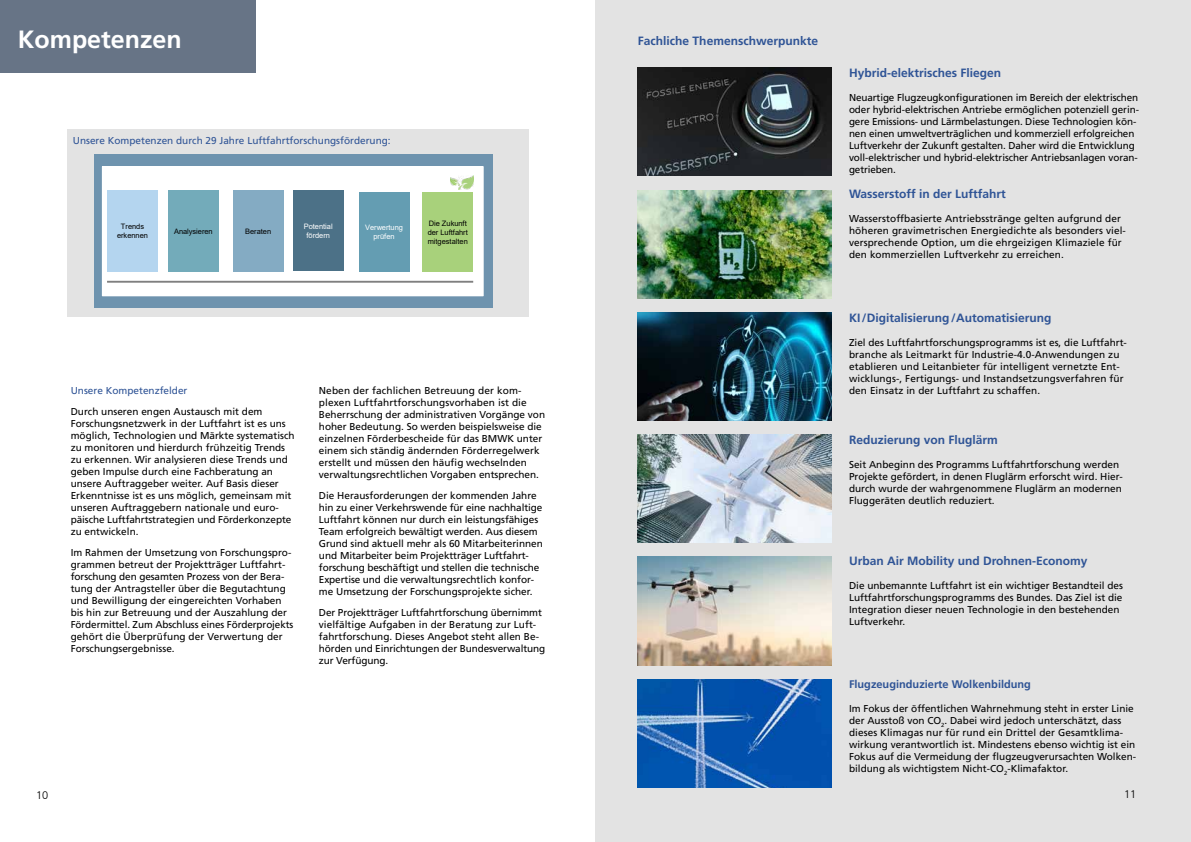
<style>
.page{position:relative;width:1191px;height:842px;background:#fff}
.page>*{position:absolute;margin:0;border:0;box-sizing:border-box;transform-origin:0 0}
.t1{font:700 25px "Frutiger";color:#fff}
.t2{font:700 12px "Frutiger";color:#2f5496}
.t3{font:700 11px "Frutiger";color:#2f5496}
.t4{font:300 11px "Frutiger";color:#000}
.t5{font:10px/12px "Frutiger";color:#000}
.t6{font:10px "Frutiger";color:#2f5496}
.t7{font:7.5px/9px "Arial";letter-spacing:-.005em;color:#000;text-align:center}
.t8{font:7.5px/9px "Arial";letter-spacing:-.005em;color:#fff;text-align:center}
</style>
<div class="page">
<div style="left:0;top:0;width:255px;height:73px;background:#677486"></div>
<div style="left:67px;top:130px;width:461px;height:187px;background:#e3e3e3"></div>
<div style="left:94px;top:154px;width:398px;height:153px;background:#6e93ae"></div>
<div style="left:102px;top:167px;width:381px;height:129px;background:#fff"></div>
<div style="left:102px;top:166px;width:381px;height:130px;border:1px solid #fff"></div>
<div style="left:107px;top:190px;width:51px;height:82px;background:#b4d5ef"></div>
<div style="left:168px;top:190px;width:51px;height:82px;background:#73abba"></div>
<div style="left:233px;top:190px;width:51px;height:82px;background:#84abc3"></div>
<div style="left:422px;top:192px;width:51px;height:80px;background:#a8d17b"></div>
<div style="left:293px;top:190px;width:51px;height:81px;background:#4c7187"></div>
<div style="left:358px;top:192px;width:51px;height:80px;background:#649db2"></div>
<hr style="left:107px;top:281px;width:366px;height:2px;background:#7f7f7f">
<img style="left:458px;top:176px;width:15px;height:13px">
<svg style="left:451px;top:178px;width:8px;height:7px"></svg>
<div style="left:595px;top:0;width:596px;height:842px;background:#e3e3e3"></div>
<img style="left:637px;top:68px;width:194px;height:108px">
<img style="left:637px;top:312px;width:194px;height:108px">
<img style="left:637px;top:557px;width:194px;height:108px">
<img style="left:637px;top:435px;width:194px;height:108px">
<img style="left:637px;top:190px;width:194px;height:108px">
<img style="left:637px;top:679px;width:194px;height:108px">
<h1 class="t1" style="left:18px;top:24px;width:165px">Kompetenzen</h1>
<p class="t6" style="left:73px;top:135px;width:319px">Unsere Kompetenzen durch 29 Jahre Luftfahrtforschungsförderung:</p>
<p class="t7" style="left:117px;top:222px;width:32px">Trends erkennen</p>
<p class="t7" style="left:174px;top:227px;width:40px">Analysieren</p>
<p class="t7" style="left:245px;top:227px;width:28px">Beraten</p>
<p class="t7" style="left:428px;top:219px;width:42px;text-align:left">Die Zukunft der Luftfahrt mitgestalten</p>
<p class="t8" style="left:304px;top:221px;width:30px">Potential fördern</p>
<p class="t8" style="left:365px;top:223px;width:39px">Verwertung prüfen</p>
<p class="t6" style="left:71px;top:385px;width:118px">Unsere Kompetenzfelder</p>
<p class="t5" style="left:71px;top:406px;width:225px">Durch unseren engen Austausch mit dem Forschungsnetzwerk in der Luftfahrt ist es uns möglich, Technologien und Märkte systematisch zu monitoren und hierdurch frühzeitig Trends zu erkennen. Wir analysieren diese Trends und geben Impulse durch eine Fachberatung an unsere Auftraggeber weiter. Auf Basis dieser Erkenntnisse ist es uns möglich, gemeinsam mit unseren Auftraggebern nationale und euro&shy;päische Luftfahrtstrategien und Förderkonzepte zu entwickeln.</p>
<p class="t5" style="left:71px;top:547px;width:224px">Im Rahmen der Umsetzung von Forschungspro&shy;grammen betreut der Projektträger Luftfahrt&shy;forschung den gesamten Prozess von der Bera&shy;tung der Antragsteller über die Begutachtung und Bewilligung der eingereichten Vorhaben bis hin zur Betreuung und der Auszahlung der Fördermittel. Zum Abschluss eines Förderprojekts gehört die Überprüfung der Verwertung der Forschungsergebnisse.</p>
<p class="t5" style="left:319px;top:385px;width:228px">Neben der fachlichen Betreuung der kom&shy;plexen Luftfahrtforschungsvorhaben ist die Beherrschung der administrativen Vorgänge von hoher Bedeutung. So werden beispielsweise die einzelnen Förderbescheide für das BMWK unter einem sich ständig ändernden Förderregelwerk erstellt und müssen den häufig wechselnden verwaltungsrechtlichen Vorgaben entsprechen.</p>
<p class="t5" style="left:319px;top:490px;width:225px">Die Herausforderungen der kommenden Jahre hin zu einer Verkehrswende für eine nachhaltige Luftfahrt können nur durch ein leistungsfähiges Team erfolgreich bewältigt werden. Aus diesem Grund sind aktuell mehr als 60 Mitarbeiterinnen und Mitarbeiter beim Projektträger Luftfahrt&shy;forschung beschäftigt und stellen die technische Expertise und die verwaltungsrechtlich konfor&shy;me Umsetzung der Forschungsprojekte sicher.</p>
<p class="t5" style="left:319px;top:607px;width:228px">Der Projektträger Luftfahrtforschung übernimmt vielfältige Aufgaben in der Beratung zur Luft&shy;fahrtforschung. Dieses Angebot steht allen Be&shy;hörden und Einrichtungen der Bundesverwaltung zur Verfügung.</p>
<p class="t4" style="left:36px;top:789px;width:14px">10</p>
<p class="t2" style="left:638px;top:34px;width:182px">Fachliche Themenschwerpunkte</p>
<p class="t2" style="left:849px;top:66px;width:154px">Hybrid-elektrisches Fliegen</p>
<p class="t5" style="left:849px;top:91px;width:291px">Neuartige Flugzeugkonfigurationen im Bereich der elektrischen oder hybrid-elektrischen Antriebe ermöglichen potenziell gerin&shy;gere Emissions- und Lärmbelastungen. Diese Technologien kön&shy;nen einen umweltverträglichen und kommerziell erfolgreichen Luftverkehr der Zukunft gestalten. Daher wird die Entwicklung voll-elektrischer und hybrid-elektrischer Antriebsanlagen voran&shy;getrieben.</p>
<p class="t2" style="left:849px;top:186px;width:158px">Wasserstoff in der Luftfahrt</p>
<p class="t5" style="left:849px;top:212px;width:278px">Wasserstoffbasierte Antriebsstränge gelten aufgrund der höheren gravimetrischen Energiedichte als besonders viel&shy;versprechende Option, um die ehrgeizigen Klimaziele für den kommerziellen Luftverkehr zu erreichen.</p>
<p class="t2" style="left:849px;top:311px;width:204px">KI /Digitalisierung /Automatisierung</p>
<p class="t5" style="left:849px;top:337px;width:279px">Ziel des Luftfahrtforschungsprogramms ist es, die Luftfahrt&shy;branche als Leitmarkt für Industrie-4.0-Anwendungen zu etablieren und Leitanbieter für intelligent vernetzte Ent&shy;wicklungs-, Fertigungs- und Instandsetzungsverfahren für den Einsatz in der Luftfahrt zu schaffen.</p>
<p class="t2" style="left:849px;top:432px;width:150px">Reduzierung von Fluglärm</p>
<p class="t5" style="left:849px;top:458px;width:275px">Seit Anbeginn des Programms Luftfahrtforschung werden Projekte gefördert, in denen Fluglärm erforscht wird. Hier&shy;durch wurde der wahrgenommene Fluglärm an modernen Fluggeräten deutlich reduziert.</p>
<p class="t2" style="left:849px;top:554px;width:240px">Urban Air Mobility und Drohnen-Economy</p>
<p class="t5" style="left:849px;top:580px;width:275px">Die unbemannte Luftfahrt ist ein wichtiger Bestandteil des Luftfahrtforschungsprogramms des Bundes. Das Ziel ist die Integration dieser neuen Technologie in den bestehenden Luftverkehr.</p>
<p class="t3" style="left:849px;top:677px;width:183px">Flugzeuginduzierte Wolkenbildung</p>
<p class="t5" style="left:849px;top:702px;width:289px">Im Fokus der öffentlichen Wahrnehmung steht in erster Linie der Ausstoß von CO<sub>2</sub>. Dabei wird jedoch unterschätzt, dass dieses Klimagas nur für rund ein Drittel der Gesamtklima&shy;wirkung verantwortlich ist. Mindestens ebenso wichtig ist ein Fokus auf die Vermeidung der flugzeugverursachten Wolken&shy;bildung als wichtigstem Nicht‑CO<sub>2</sub>-Klimafaktor.</p>
<p class="t4" style="left:1124px;top:788px;width:14px">11</p>
</div>
